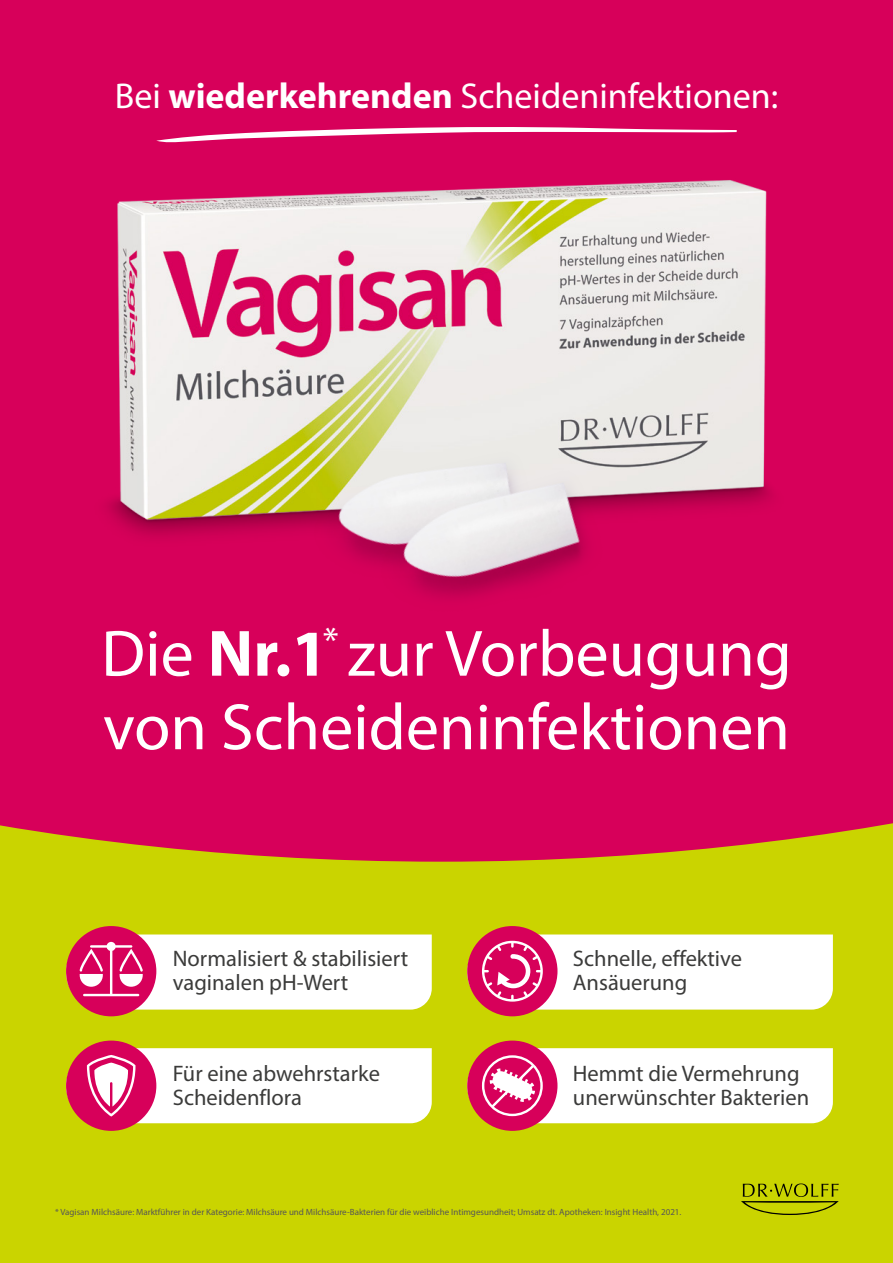
<style>
.page{position:relative;width:893px;height:1263px;background:#fff}
.page>*{position:absolute;margin:0;border:0;box-sizing:border-box;transform-origin:0 0}
.t1{font:66px/73.5px "Myriad Pro";color:#fff}
.t2{font:36px "Myriad Pro";color:#fff}
.t3{font:22.5px/24px "Myriad Pro";color:#3b3b3a}
.t4{font:9px "Myriad Pro";color:#565656}
.s1{font-weight:700}
</style>
<div class="page">
<div style="left:0;top:808px;width:893px;height:455px;background:#cad400"></div>
<div style="left:0;top:0;width:893px;height:862px;background:#d7005a"></div>
<svg style="left:741px;top:1183px;width:97px;height:32px"></svg>
<img style="left:63px;top:118px;width:776px;height:483px">
<img style="left:295px;top:421px;width:270px;height:195px">
<img style="left:356px;top:437px;width:277px;height:219px">
<div style="left:467px;top:1040px;width:90px;height:91px;background:#d7005a;border-radius:50%"></div>
<div style="left:66px;top:1040px;width:90px;height:91px;background:#d7005a;border-radius:50%"></div>
<div style="left:467px;top:926px;width:90px;height:90px;background:#d7005a;border-radius:50%"></div>
<div style="left:66px;top:926px;width:90px;height:90px;background:#d7005a;border-radius:50%"></div>
<svg style="left:467px;top:1048px;width:366px;height:75px"></svg>
<svg style="left:66px;top:1048px;width:366px;height:75px"></svg>
<svg style="left:467px;top:934px;width:366px;height:75px"></svg>
<svg style="left:66px;top:934px;width:366px;height:75px"></svg>
<svg style="left:156px;top:127px;width:581px;height:16px"></svg>
<h2 class="t2" style="left:115px;top:74px;width:665px">Bei <span class="s1">wiederkehrenden</span> Scheideninfektionen:</h2>
<h1 class="t1" style="left:101px;top:616px;width:692px">Die <span class="s1">Nr.1</span><sup>*</sup> zur Vorbeugung von Scheideninfektionen</h1>
<h3 class="t3" style="left:173px;top:946px;width:237px">Normalisiert &amp; stabilisiert vaginalen pH-Wert</h3>
<h3 class="t3" style="left:173px;top:1061px;width:209px">Für eine abwehrstarke<br>Scheidenflora</h3>
<h3 class="t3" style="left:573px;top:946px;width:171px">Schnelle, effektive<br>Ansäuerung</h3>
<h3 class="t3" style="left:573px;top:1061px;width:238px">Hemmt die Vermehrung unerwünschter Bakterien</h3>
<p class="t4" style="left:55px;top:1206px;width:628px">* Vagisan Milchsäure: Marktführer in der Kategorie: Milchsäure und Milchsäure-Bakterien für die weibliche Intimgesundheit; Umsatz dt. Apotheken: Insight Health, 2021.</p>
</div>
